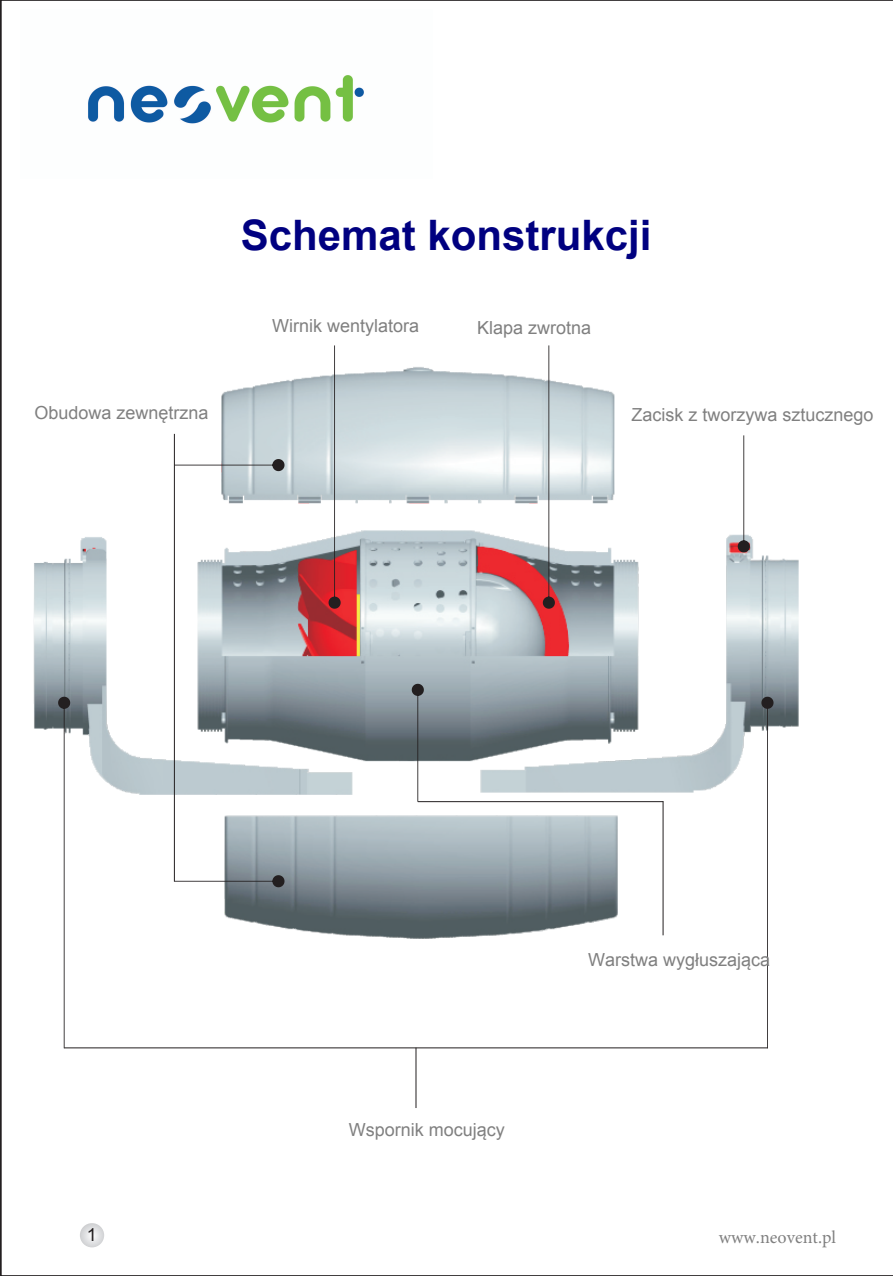
<style>
.page{position:relative;width:893px;height:1276px;background:#fff}
.page>*{position:absolute;margin:0;border:0;box-sizing:border-box;transform-origin:0 0}
.t1{font:700 42px "Arial";color:#000080}
.t2{font:18px "Arial";color:#808080}
.t3{font:18px "Minion Pro";color:#808080}
.t4{font:18px "Arial";color:#231f20}
</style>
<div class="page">
<svg style="left:80px;top:1223px;width:24px;height:24px"></svg>
<img style="left:33px;top:367px;width:766px;height:572px">
<hr style="left:174px;top:434px;width:1px;height:447px;background:#231f20">
<svg style="left:174px;top:875px;width:110px;height:12px"></svg>
<svg style="left:58px;top:697px;width:12px;height:351px"></svg>
<svg style="left:761px;top:697px;width:12px;height:350px"></svg>
<hr style="left:64px;top:1047px;width:704px;height:1px;background:#231f20">
<hr style="left:415px;top:1047px;width:1px;height:61px;background:#231f20">
<svg style="left:329px;top:345px;width:12px;height:264px"></svg>
<svg style="left:543px;top:345px;width:12px;height:264px"></svg>
<svg style="left:738px;top:435px;width:12px;height:117px"></svg>
<svg style="left:412px;top:684px;width:12px;height:117px"></svg>
<hr style="left:418px;top:801px;width:245px;height:1px;background:#231f20">
<hr style="left:663px;top:801px;width:1px;height:134px;background:#231f20">
<svg style="left:174px;top:459px;width:110px;height:12px"></svg>
<img style="left:88px;top:75px;width:276px;height:49px">
<p class="t2" style="left:34px;top:400px;width:176px">Obudowa zewnętrzna</p>
<h1 class="t1" style="left:241px;top:205px;width:412px">Schemat konstrukcji</h1>
<p class="t2" style="left:272px;top:313px;width:149px">Wirnik wentylatora</p>
<p class="t2" style="left:477px;top:315px;width:116px">Klapa zwrotna</p>
<p class="t2" style="left:632px;top:402px;width:244px">Zacisk z tworzywa sztucznego</p>
<p class="t4" style="left:87px;top:1222px;width:12px">1</p>
<p class="t2" style="left:349px;top:1117px;width:158px">Wspornik mocujący</p>
<p class="t2" style="left:588px;top:947px;width:184px">Warstwa wygłuszająca</p>
<p class="t3" style="left:719px;top:1225px;width:119px">www.neovent.pl</p>
</div>
